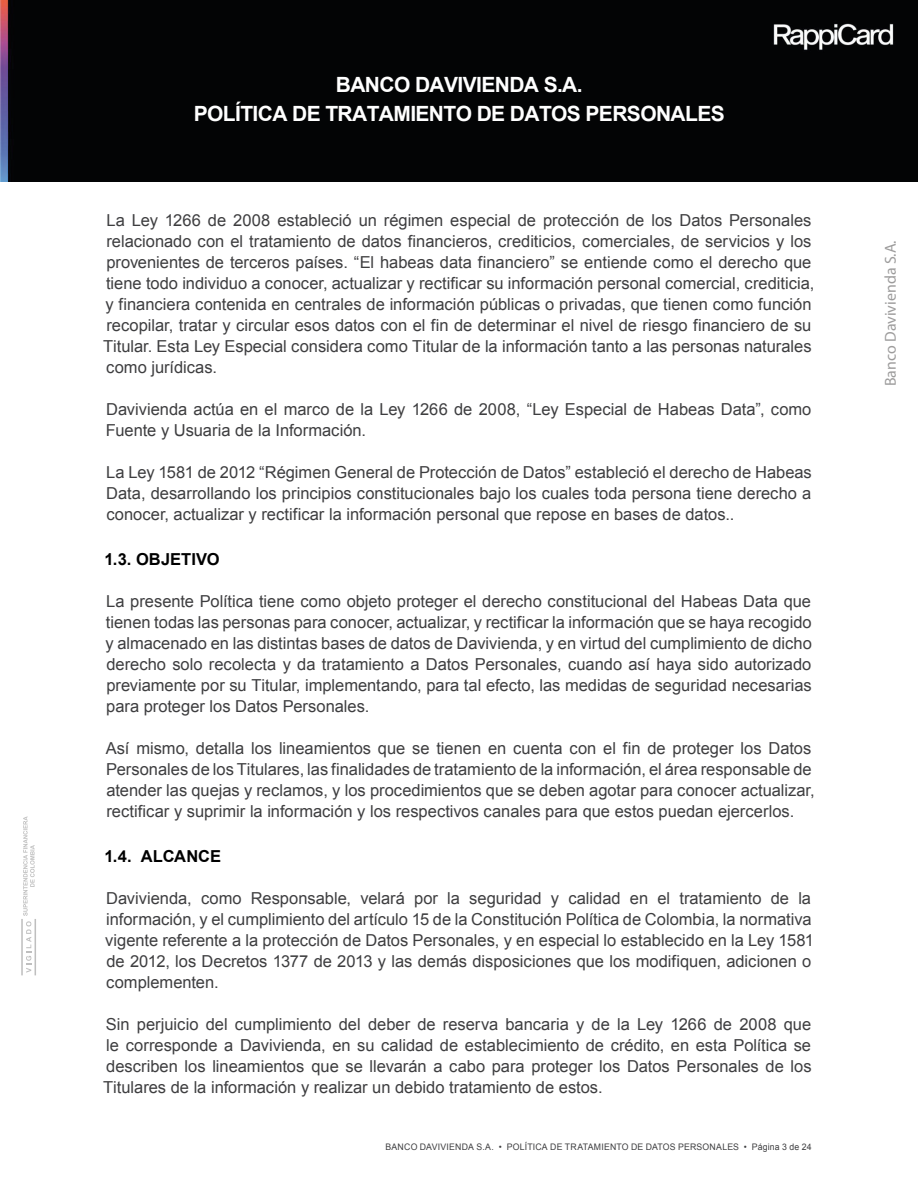
<style>
.page{position:relative;width:918px;height:1188px;background:#fff}
.page>*{position:absolute;margin:0;border:0;box-sizing:border-box;transform-origin:0 0}
.t1{font:700 21px/28.5px "Arial";letter-spacing:-.03em;color:#fff;text-align:center}
.t2{font:16.5px/21px "Arial";color:#3e3e40}
.t3{font:700 16.5px "Arial";color:#000}
.t4{font:15.9px "Myriad Pro";color:#9d9c9c}
.t5{font:9px "Arial";letter-spacing:.02em;color:#3e3e40}
</style>
<div class="page">
<svg style="left:21px;top:816px;width:15px;height:159px"></svg>
<div style="left:0;top:0;width:918px;height:181px;background:#030405"></div>
<p class="t1" style="left:194px;top:71px;width:532px">BANCO DAVIVIENDA S.A.<br>POLÍTICA DE TRATAMIENTO DE DATOS PERSONALES</p>
<p class="t2" style="left:103px;top:210px;width:713px">La Ley 1266 de 2008 estableció un régimen especial de protección de los Datos Personales relacionado con el tratamiento de datos financieros, crediticios, comerciales, de servicios y los provenientes de terceros países. “El habeas data financiero” se entiende como el derecho que tiene todo individuo a conocer, actualizar y rectificar su información personal comercial, crediticia, y financiera contenida en centrales de información públicas o privadas, que tienen como función recopilar, tratar y circular esos datos con el fin de determinar el nivel de riesgo financiero de su Titular. Esta Ley Especial considera como Titular de la información tanto a las personas naturales como jurídicas.</p>
<p class="t2" style="left:106px;top:399px;width:707px">Davivienda actúa en el marco de la Ley 1266 de 2008, “Ley Especial de Habeas Data”, como<br>Fuente y Usuaria de la Información.</p>
<p class="t2" style="left:106px;top:462px;width:707px;text-align:justify">La Ley 1581 de 2012 “Régimen General de Protección de Datos” estableció el derecho de Habeas Data, desarrollando los principios constitucionales bajo los cuales toda persona tiene derecho a conocer, actualizar y rectificar la información personal que repose en bases de datos..</p>
<p class="t3" style="left:104px;top:549px;width:117px">1.3. OBJETIVO</p>
<p class="t2" style="left:105px;top:591px;width:708px;text-align:justify">La presente Política tiene como objeto proteger el derecho constitucional del Habeas Data que tienen todas las personas para conocer, actualizar, y rectificar la información que se haya recogido y almacenado en las distintas bases de datos de Davivienda, y en virtud del cumplimiento de dicho derecho solo recolecta y da tratamiento a Datos Personales, cuando así haya sido autorizado previamente por su Titular, implementando, para tal efecto, las medidas de seguridad necesarias para proteger los Datos Personales.</p>
<p class="t2" style="left:106px;top:738px;width:710px">Así mismo, detalla los lineamientos que se tienen en cuenta con el fin de proteger los Datos Personales de los Titulares, las finalidades de tratamiento de la información, el área responsable de atender las quejas y reclamos, y los procedimientos que se deben agotar para conocer actualizar, rectificar y suprimir la información y los respectivos canales para que estos puedan ejercerlos.</p>
<p class="t3" style="left:104px;top:846px;width:118px">1.4. ALCANCE</p>
<p class="t2" style="left:105px;top:888px;width:710px">Davivienda, como Responsable, velará por la seguridad y calidad en el tratamiento de la información, y el cumplimiento del artículo 15 de la Constitución Política de Colombia, la normativa vigente referente a la protección de Datos Personales, y en especial lo establecido en la Ley 1581 de 2012, los Decretos 1377 de 2013 y las demás disposiciones que los modifiquen, adicionen o complementen.</p>
<p class="t2" style="left:103px;top:1014px;width:710px;text-align:justify">Sin perjuicio del cumplimiento del deber de reserva bancaria y de la Ley 1266 de 2008 que le corresponde a Davivienda, en su calidad de establecimiento de crédito, en esta Política se describen los lineamientos que se llevarán a cabo para proteger los Datos Personales de los Titulares de la información y realizar un debido tratamiento de estos.</p>
<p class="t5" style="left:385px;top:1141px;width:428px">BANCO DAVIVIENDA S.A. • POLÍTICA DE TRATAMIENTO DE DATOS PERSONALES • Página 3 de 24</p>
<p class="t4" style="left:881px;top:386px;width:147px;rotate:-90deg">Banco Davivienda S.A.</p>
</div>
